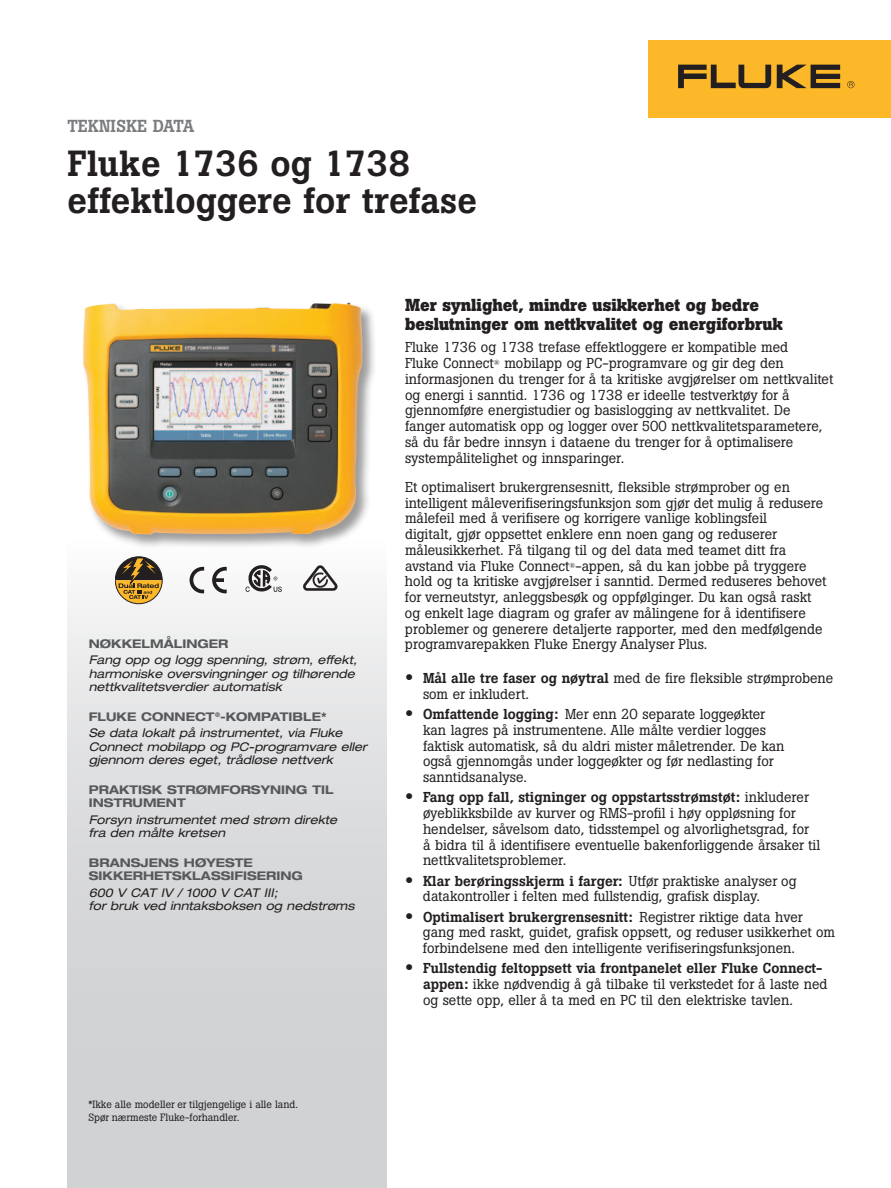
<style>
.page{position:relative;width:891px;height:1188px;background:#fff}
.page>*{position:absolute;margin:0;border:0;box-sizing:border-box;transform-origin:0 0}
.t1{font:500 36px/37.5px "Boton Pro";color:#231f20}
.t2{font:700 17.25px/18.8px "Boton Pro";color:#231f20}
.t3{font:500 17.25px "Boton Pro";color:#7a7c7f}
.t4{font:14.25px/15.8px "Boton Pro";color:#231f20}
.t5{font:italic expanded 12px/13.5px "Helvetica Neue LT Pro";color:#231f20}
.t6{font:700 expanded 12px/13.5px "Helvetica Neue LT Pro";color:#57585a}
.t7{font:10.5px/12.6px "Boton Pro";color:#231f20}
.s1{font-weight:700;font-style:normal;color:#57585a}
.s2{font-family:"Helvetica Neue LT Pro";font-weight:500;font-stretch:expanded;font-size:16.5px}
.s3{font-weight:500}
</style>
<div class="page">
<div style="left:68px;top:540px;width:319px;height:648px;background:linear-gradient(to bottom,#f2f3f3,#c8c9cc)"></div>
<div style="left:648px;top:40px;width:243px;height:78px;background:#fcb828"></div>
<svg style="left:777px;top:65px;width:63px;height:23px"></svg>
<svg style="left:678px;top:65px;width:93px;height:23px"></svg>
<svg style="left:847px;top:81px;width:8px;height:7px"></svg>
<div style="left:81px;top:301px;width:296px;height:248px;background:#231f20;opacity:.45"></div>
<img style="left:83px;top:303px;width:279px;height:232px">
<svg style="left:246px;top:565px;width:36px;height:27px"></svg>
<svg style="left:190px;top:567px;width:14px;height:26px"></svg>
<svg style="left:212px;top:567px;width:15px;height:26px"></svg>
<svg style="left:303px;top:565px;width:34px;height:26px"></svg>
<svg style="left:115px;top:557px;width:47px;height:47px"></svg>
<p class="t3" style="left:68px;top:115px;width:128px">TEKNISKE DATA</p>
<h1 class="t1" style="left:68px;top:144px;width:411px">Fluke 1736 og 1738 effektloggere for trefase</h1>
<p class="t6" style="left:89px;top:637px;width:141px">NØKKELMÅLINGER</p>
<p class="t5" style="left:89px;top:653px;width:270px">Fang opp og logg spenning, strøm, effekt, harmoniske oversvingninger og tilhørende nettkvalitetsverdier automatisk</p>
<p class="t5" style="left:89px;top:708px;width:255px;line-height:16.2px"><span class="s1">FLUKE CONN ECT</span><sup>®</sup><span class="s1">-KOMPATIBLE*<br></span>Se data lokalt på instrumentet, via Fluke</p>
<p class="t5" style="left:89px;top:739px;width:280px">Connect mobilapp og PC-programvare eller gjennom deres eget, trådløse nettverk</p>
<p class="t6" style="left:89px;top:782px;width:246px">PRAKTISK STRØMFORSYN IN G TIL<br>INSTRUMENT</p>
<p class="t5" style="left:89px;top:812px;width:250px">Forsyn instrumentet med strøm direkte fra den målte kretsen</p>
<p class="t6" style="left:89px;top:855px;width:216px">BRANSJENS HØYESTE<br>SIKKERHETSKLASSIFISERING</p>
<p class="t5" style="left:89px;top:885px;width:267px">600 V CAT IV / 1000 V CAT III;<br>for bruk ved inntaksboksen og nedstrøms</p>
<p class="t7" style="left:89px;top:1098px;width:211px">*Ikke alle modeller er tilgjengelige i alle land.<br>Spør nærmeste Fluke-forhandler.</p>
<p class="t2" style="left:405px;top:296px;width:379px">Mer synlighet, mindre usikkerhet og bedre beslutninger om nettkvalitet og energiforbruk</p>
<p class="t4" style="left:405px;top:340px;width:430px">Fluke 1736 og 1738 trefase effektloggere er kompatible med<br>Fluke Connect<sup>®</sup> mobilapp og PC-programvare og gir deg den informasjonen du trenger for å ta kritiske avgjørelser om nettkvalitet og energi i sanntid. 1736 og 1738 er ideelle testverktøy for å gjennomføre energistudier og basislogging av nettkvalitet. De fanger automatisk opp og logger over 500 nettkvalitetsparametere, så du får bedre innsyn i dataene du trenger for å optimalisere systempålitelighet og innsparinger.</p>
<p class="t4" style="left:405px;top:479px;width:423px">Et optimalisert brukergrensesnitt, fleksible strømprober og en intelligent måleverifiseringsfunksjon som gjør det mulig å redusere målefeil med å verifisere og korrigere vanlige koblingsfeil<br>digitalt, gjør oppsettet enklere enn noen gang og reduserer måleusikkerhet. Få tilgang til og del data med teamet ditt fra avstand via Fluke Connect<sup>®</sup>-appen, så du kan jobbe på tryggere hold og ta kritiske avgjørelser i sanntid. Dermed reduseres behovet for verneutstyr, anleggsbesøk og oppfølginger. Du kan også raskt og enkelt lage diagram og grafer av målingene for å identifisere problemer og generere detaljerte rapporter, med den medfølgende programvarepakken Fluke Energy Analyser Plus.</p>
<p class="t4" style="left:423px;top:670px;width:412px;text-indent:-18px"><span class="s2">•</span> <span class="s3">Mål alle tre faser og nøytral</span> med de fire fleksible strømprobene som er inkludert.</p>
<p class="t4" style="left:423px;top:706px;width:363px;text-indent:-18px"><span class="s2">•</span> <span class="s3">Omfattende logging:</span> Mer enn 20 separate loggeøkter kan lagres på instrumentene. Alle målte verdier logges faktisk automatisk, så du aldri mister måletrender. De kan også gjennomgås under loggeøkter og før nedlasting for sanntidsanalyse.</p>
<p class="t4" style="left:423px;top:790px;width:399px;text-indent:-18px"><span class="s2">•</span> <span class="s3">Fang opp fall, stigninger og oppstartsstrømstøt:</span> inkluderer øyeblikksbilde av kurver og RMS-profil i høy oppløsning for hendelser, såvelsom dato, tidsstempel og alvorlighetsgrad, for å bidra til å identifisere eventuelle bakenforliggende årsaker til nettkvalitetsproblemer.</p>
<p class="t4" style="left:423px;top:873px;width:375px;text-indent:-18px"><span class="s2">•</span> <span class="s3">Klar berøringsskjerm i farger:</span> Utfør praktiske analyser og datakontroller i felten med fullstendig, grafisk display.</p>
<p class="t4" style="left:423px;top:909px;width:414px;text-indent:-18px"><span class="s2">•</span> <span class="s3">Optimalisert brukergrensesnitt:</span> Registrer riktige data hver gang med raskt, guidet, grafisk oppsett, og reduser usikkerhet om forbindelsene med den intelligente verifiseringsfunksjonen.</p>
<p class="t4" style="left:423px;top:961px;width:406px;text-indent:-18px"><span class="s2">•</span> <span class="s3">Fullstendig feltoppsett via frontpanelet eller Fluke Connect&shy;appen:</span> ikke nødvendig å gå tilbake til verkstedet for å laste ned og sette opp, eller å ta med en PC til den elektriske tavlen.</p>
</div>
